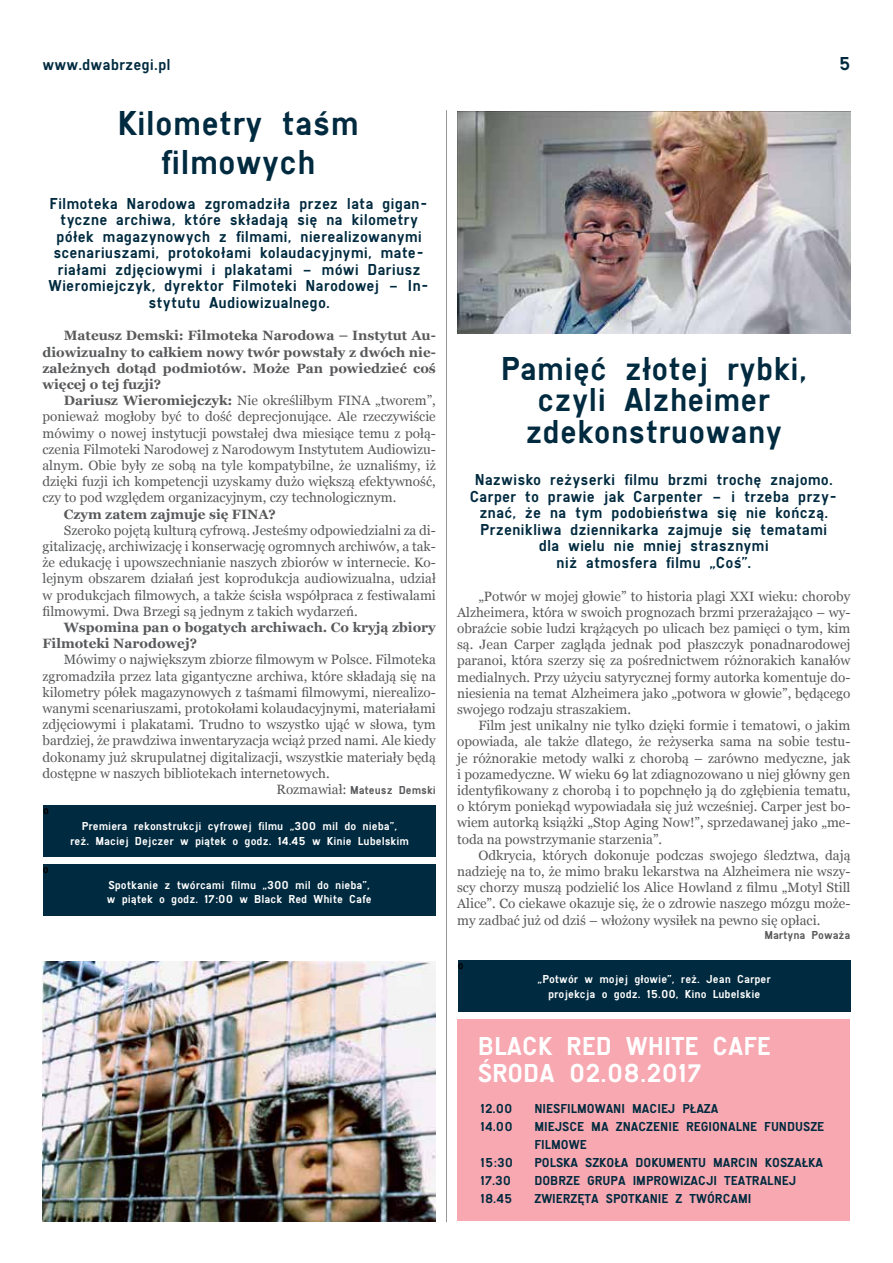
<style>
.page{position:relative;width:893px;height:1263px;background:#fff}
.page>*{position:absolute;margin:0;border:0;box-sizing:border-box;transform-origin:0 0}
.t1{font:36px/39px "SNV D Regular";color:#002a3f;text-align:center}
.t2{font:34.5px/31.5px "SNV D Regular";color:#002a3f;text-align:center}
.t3{font:27px/27px "SNV D Regular";color:#fff}
.t4{font:19.5px "SNV D Regular";color:#002a3f}
.t5{font:16.5px/16.5px "SNV D Regular";color:#002a3f;text-align:center}
.t6{font:13.5px/16.2px "Georgia";color:#58595b;text-align:justify}
.t7{font:700 13.5px/16.2px "Georgia";color:#58595b;text-align:justify}
.t8{font:13.5px/18px "SNV D Regular";color:#002a3f}
.t9{font:12px/14.4px "SNV D Regular";color:#fff;text-align:center}
.t10{font:12px "SNV D Regular";letter-spacing:-.005em;color:#58595b}
.t11{font:12px "SNV D Regular";color:#000}
.s1{font-weight:700}
.s2{font-family:"Georgia";font-size:13.5px}
</style>
<div class="page">
<hr style="left:446px;top:110px;width:1px;height:1112px;background:#939598">
<img style="left:43px;top:961px;width:393px;height:260px">
<img style="left:457px;top:112px;width:393px;height:221px">
<div style="left:43px;top:806px;width:393px;height:51px;background:#002a3f"></div>
<div style="left:457px;top:1019px;width:393px;height:202px;background:#f7a8b1"></div>
<div style="left:43px;top:864px;width:392px;height:51px;background:#002a3f"></div>
<div style="left:458px;top:961px;width:392px;height:51px;background:#002a3f"></div>
<p class="t5" style="left:43px;top:56px;width:130px">www.dwabrzegi.pl</p>
<h3 class="t4" style="left:839px;top:53px;width:13px">5</h3>
<h1 class="t1" style="left:117px;top:103px;width:243px">Kilometry taśm filmowych</h1>
<p class="t5" style="left:49px;top:195px;width:383px">Filmoteka Narodowa zgromadziła przez lata gigan&shy;tyczne archiwa, które składają się na kilometry półek magazynowych z filmami, nierealizowanymi scenariuszami, protokołami kolaudacyjnymi, mate&shy;riałami zdjęciowymi i plakatami – mówi Dariusz Wieromiejczyk, dyrektor Filmoteki Narodowej – In&shy;stytutu Audiowizualnego.</p>
<p class="t7" style="left:43px;top:328px;width:395px;text-indent:21px">Mateusz Demski: Filmoteka Narodowa – Instytut Au&shy;diowizualny to całkiem nowy twór powstały z dwóch nie&shy;zależnych dotąd podmiotów. Może Pan powiedzieć coś więcej o tej fuzji?</p>
<p class="t6" style="left:43px;top:393px;width:395px;text-indent:21px"><span class="s1">Dariusz Wieromiejczyk:</span> Nie określiłbym FINA „tworem”, ponieważ mogłoby być to dość deprecjonujące. Ale rzeczywiście mówimy o nowej instytucji powstałej dwa miesiące temu z połą&shy;czenia Filmoteki Narodowej z Narodowym Instytutem Audiowizu&shy;alnym. Obie były ze sobą na tyle kompatybilne, że uznaliśmy, iż dzięki fuzji ich kompetencji uzyskamy dużo większą efektywność, czy to pod względem organizacyjnym, czy technologicznym.</p>
<p class="t7" style="left:64px;top:506px;width:214px">Czym zatem zajmuje się FINA?</p>
<p class="t6" style="left:43px;top:522px;width:395px;text-indent:21px">Szeroko pojętą kulturą cyfrową. Jesteśmy odpowiedzialni za di&shy;gitalizację, archiwizację i konserwację ogromnych archiwów, a tak&shy;że edukację i upowszechnianie naszych zbiorów w internecie. Ko&shy;lejnym obszarem działań jest koprodukcja audiowizualna, udział w produkcjach filmowych, a także ścisła współpraca z festiwalami filmowymi. Dwa Brzegi są jednym z takich wydarzeń.</p>
<p class="t7" style="left:43px;top:619px;width:395px;text-indent:21px">Wspomina pan o bogatych archiwach. Co kryją zbiory<br>Filmoteki Narodowej?</p>
<p class="t6" style="left:43px;top:652px;width:395px;text-indent:21px">Mówimy o największym zbiorze filmowym w Polsce. Filmoteka zgromadziła przez lata gigantyczne archiwa, które składają się na kilometry półek magazynowych z taśmami filmowymi, nierealizo&shy;wanymi scenariuszami, protokołami kolaudacyjnymi, materiałami zdjęciowymi i plakatami. Trudno to wszystko ująć w słowa, tym bardziej, że prawdziwa inwentaryzacja wciąż przed nami. Ale kiedy dokonamy już skrupulatnej digitalizacji, wszystkie materiały będą dostępne w naszych bibliotekach internetowych.</p>
<p class="t10" style="left:277px;top:783px;width:161px"><span class="s2">Rozmawiał:</span> Mateusz Demski</p>
<p class="t11" style="left:43px;top:803px;width:7px">o</p>
<p class="t11" style="left:43px;top:862px;width:7px">o</p>
<p class="t9" style="left:70px;top:819px;width:340px">Premiera rekonstrukcji cyfrowej filmu „300 mil do nieba”,<br>reż. Maciej Dejczer w piątek o godz. 14.45 w Kinie Lubelskim</p>
<p class="t9" style="left:107px;top:878px;width:267px;text-align:left">Spotkanie z twórcami filmu „300 mil do nieba”, w piątek o godz. 17:00 w Black Red White Cafe</p>
<h2 class="t2" style="left:501px;top:353px;width:308px">Pamięć złotej rybki, czyli Alzheimer zdekonstruowany</h2>
<p class="t5" style="left:470px;top:472px;width:370px">Nazwisko reżyserki filmu brzmi trochę znajomo.<br>Carper to prawie jak Carpenter – i trzeba przy&shy;znać, że na tym podobieństwa się nie kończą.<br>Przenikliwa dziennikarka zajmuje się tematami dla wielu nie mniej strasznymi<br>niż atmosfera filmu „Coś”.</p>
<p class="t6" style="left:457px;top:588px;width:395px;text-indent:21px">„Potwór w mojej głowie” to historia plagi XXI wieku: choroby Alzheimera, która w swoich prognozach brzmi przerażająco – wy&shy;obraźcie sobie ludzi krążących po ulicach bez pamięci o tym, kim są. Jean Carper zagląda jednak pod płaszczyk ponadnarodowej paranoi, która szerzy się za pośrednictwem różnorakich kanałów medialnych. Przy użyciu satyrycznej formy autorka komentuje do&shy;niesienia na temat Alzheimera jako „potwora w głowie”, będącego swojego rodzaju straszakiem.</p>
<p class="t6" style="left:457px;top:718px;width:395px;text-indent:21px">Film jest unikalny nie tylko dzięki formie i tematowi, o jakim opowiada, ale także dlatego, że reżyserka sama na sobie testu&shy;je różnorakie metody walki z chorobą – zarówno medyczne, jak i pozamedyczne. W wieku 69 lat zdiagnozowano u niej główny gen identyfikowany z chorobą i to popchnęło ją do zgłębienia tematu, o którym poniekąd wypowiadała się już wcześniej. Carper jest bo&shy;wiem autorką książki „Stop Aging Now!”, sprzedawanej jako „me&shy;toda na powstrzymanie starzenia”.</p>
<p class="t6" style="left:457px;top:847px;width:395px;text-indent:21px">Odkrycia, których dokonuje podczas swojego śledztwa, dają nadzieję na to, że mimo braku lekarstwa na Alzheimera nie wszy&shy;scy chorzy muszą podzielić los Alice Howland z filmu „Motyl Still Alice”. Co ciekawe okazuje się, że o zdrowie naszego mózgu może&shy;my zadbać już od dziś – włożony wysiłek na pewno się opłaci.</p>
<p class="t10" style="left:764px;top:928px;width:88px">Martyna Poważa</p>
<p class="t11" style="left:458px;top:958px;width:7px">o</p>
<p class="t9" style="left:538px;top:972px;width:235px">„Potwór w mojej głowie”, reż. Jean Carper projekcja o godz. 15.00, Kino Lubelskie</p>
<h3 class="t3" style="left:478px;top:1032px;width:295px">BLACK RED WHITE CAFE<br>ŚRODA 02.08.2017</h3>
<p class="t8" style="left:480px;top:1099px;width:34px">12.00</p>
<p class="t8" style="left:534px;top:1099px;width:186px">NIESFILMOWANI MACIEJ PŁAZA</p>
<p class="t8" style="left:480px;top:1117px;width:34px">14.00</p>
<p class="t8" style="left:534px;top:1117px;width:291px">MIEJSCE MA ZNACZENIE REGIONALNE FUNDUSZE<br>FILMOWE</p>
<p class="t8" style="left:480px;top:1153px;width:34px">15:30</p>
<p class="t8" style="left:534px;top:1153px;width:290px">POLSKA SZKOŁA DOKUMENTU MARCIN KOSZAŁKA</p>
<p class="t8" style="left:480px;top:1171px;width:32px">17.30</p>
<p class="t8" style="left:534px;top:1171px;width:263px">DOBRZE GRUPA IMPROWIZACJI TEATRALNEJ</p>
<p class="t8" style="left:480px;top:1189px;width:33px">18.45</p>
<p class="t8" style="left:534px;top:1189px;width:219px">ZWIERZĘTA SPOTKANIE Z TWÓRCAMI</p>
</div>
